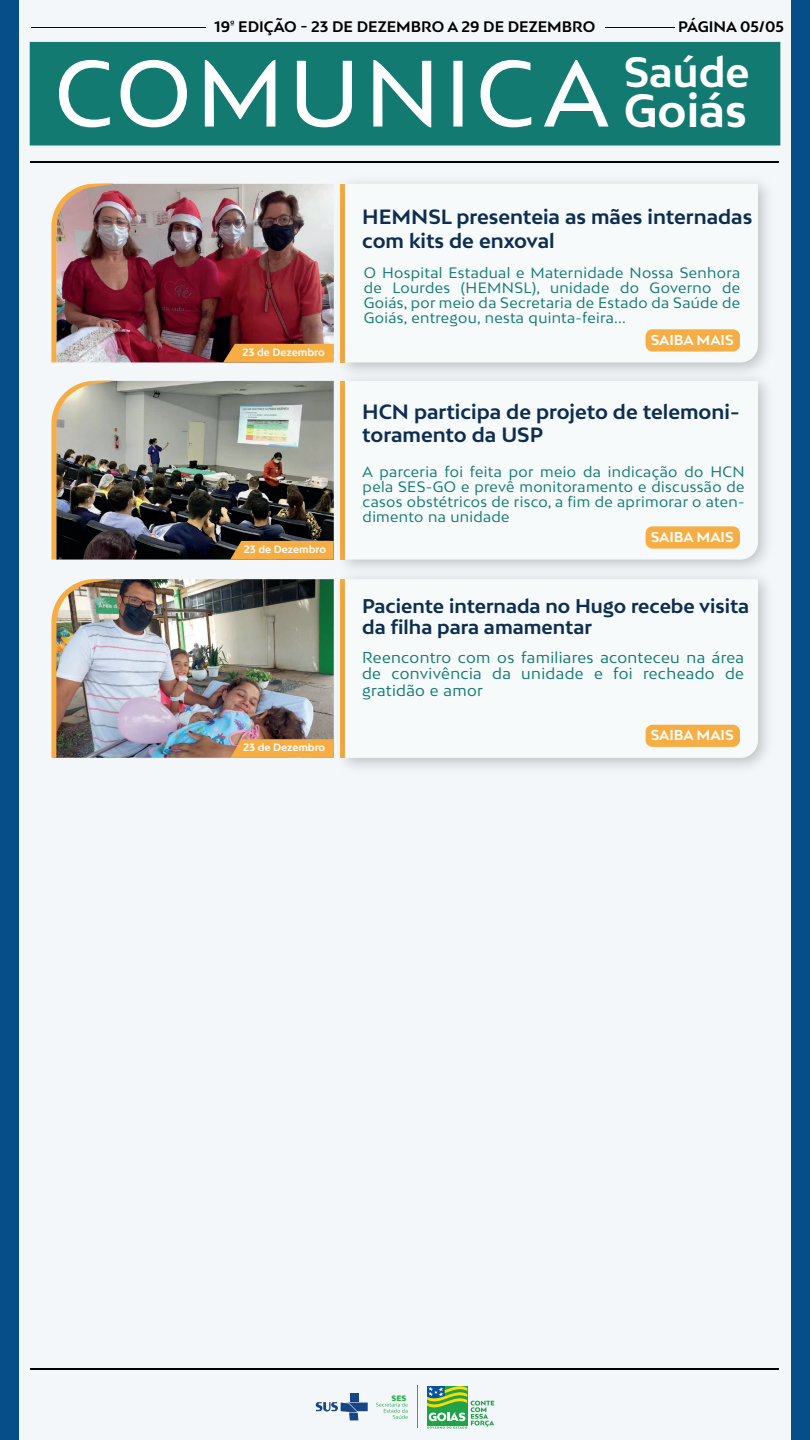
<style>
.page{position:relative;width:810px;height:1440px;background:#fff}
.page>*{position:absolute;margin:0;border:0;box-sizing:border-box;transform-origin:0 0}
.t1{font:700 44.1px "Bw Mitga";color:#fff}
.t2{font:700 40.12px "Bw Mitga";color:#fff}
.t3{font:700 19.5px/23.1px "Bw Mitga";color:#0d2e50}
.t4{font:700 18.75px/20.4px "Bw Mitga";color:#0d2e50}
.t5{font:15px/16.5px "Bw Mitga";letter-spacing:.025em;color:#137a71;text-align:justify}
.t6{font:700 14.4px "Bw Mitga";color:#000001}
.t7{font:14.25px/15px "Bw Mitga";letter-spacing:.025em;color:#137a71;text-align:justify}
.t8{font:700 13.58px "Bw Mitga";color:#fff}
.t9{font:700 10.05px "Bw Mitga";color:#fff}
.t10{font:900 7.43px "Bw Mitga";color:#2cac4a}
</style>
<div class="page">
<div style="left:7px;top:0;width:795px;height:1440px;background:#f3f7fa"></div>
<div style="left:0;top:0;width:19px;height:1440px;background:#054e89"></div>
<div style="left:791px;top:0;width:19px;height:1440px;background:#054e89"></div>
<div style="left:30px;top:42px;width:750px;height:104px;background:#137a71;border:3px solid #137a71"></div>
<hr style="left:31px;top:27px;width:174px;height:1px;background:#000001">
<hr style="left:605px;top:27px;width:70px;height:1px;background:#000001">
<hr style="left:30px;top:161px;width:749px;height:1px;background:#000001">
<svg style="left:59px;top:59px;width:51px;height:69px"></svg>
<svg style="left:120px;top:59px;width:67px;height:69px"></svg>
<svg style="left:204px;top:59px;width:72px;height:68px"></svg>
<svg style="left:296px;top:60px;width:56px;height:68px"></svg>
<svg style="left:373px;top:59px;width:59px;height:69px"></svg>
<div style="left:453px;top:61px;width:10px;height:66px;background:#fff;border:1px solid #fff"></div>
<svg style="left:480px;top:59px;width:52px;height:69px"></svg>
<svg style="left:544px;top:59px;width:65px;height:68px"></svg>
<hr style="left:31px;top:1368px;width:748px;height:2px;background:#000001">
<img style="left:331px;top:182px;width:436px;height:185px">
<svg style="left:345px;top:184px;width:413px;height:178px"></svg>
<img style="left:116px;top:184px;width:218px;height:178px">
<img style="left:51px;top:183px;width:65px;height:179px">
<div style="left:646px;top:329px;width:94px;height:23px;background:#f6ad44;border-radius:7px"></div>
<div style="left:223px;top:344px;width:111px;height:18px;background:#f6ad44"></div>
<img style="left:331px;top:367px;width:436px;height:199px">
<svg style="left:345px;top:381px;width:413px;height:179px"></svg>
<img style="left:116px;top:381px;width:218px;height:179px">
<img style="left:51px;top:380px;width:65px;height:180px">
<div style="left:646px;top:526px;width:94px;height:23px;background:#f6ad44;border-radius:7px"></div>
<svg style="left:230px;top:541px;width:104px;height:19px;background:#e7a443"></svg>
<img style="left:340px;top:566px;width:427px;height:201px">
<svg style="left:345px;top:579px;width:413px;height:179px"></svg>
<img style="left:116px;top:579px;width:218px;height:179px">
<img style="left:51px;top:578px;width:65px;height:180px">
<div style="left:646px;top:725px;width:94px;height:22px;background:#f6ad44;border-radius:7px"></div>
<svg style="left:230px;top:739px;width:104px;height:19px;background:#f0a948"></svg>
<div style="left:350px;top:1393px;width:9px;height:9px;background:#164686"></div>
<svg style="left:316px;top:1402px;width:52px;height:18px"></svg>
<svg style="left:376px;top:1403px;width:32px;height:16px"></svg>
<hr style="left:417px;top:1385px;width:1px;height:43px;background:#2cac4a">
<svg style="left:427px;top:1386px;width:67px;height:43px"></svg>
<p class="t6" style="left:215px;top:17px;width:382px">19<sup>ª</sup> EDIÇÃO - 23 DE DEZEMBRO A 29 DE DEZEMBRO</p>
<p class="t6" style="left:678px;top:17px;width:107px">PÁGINA 05/05</p>
<h2 class="t2" style="left:624px;top:45px;width:127px">Saúde</h2>
<h1 class="t1" style="left:624px;top:81px;width:125px">Goiás</h1>
<p class="t9" style="left:243px;top:345px;width:84px">23 de Dezembro</p>
<p class="t9" style="left:244px;top:543px;width:84px">23 de Dezembro</p>
<p class="t9" style="left:243px;top:741px;width:84px">23 de Dezembro</p>
<h3 class="t3" style="left:362px;top:205px;width:392px">HEMNSL presenteia as mães internadas com kits de enxoval</h3>
<p class="t7" style="left:364px;top:265px;width:378px">O Hospital Estadual e Maternidade Nossa Senhora de Lourdes (HEMNSL), unidade do Governo de Goiás, por meio da Secretaria de Estado da Saúde de Goiás, entregou, nesta quinta-feira...</p>
<p class="t8" style="left:651px;top:331px;width:85px">SAIBA MAIS</p>
<h3 class="t3" style="left:362px;top:400px;width:379px">HCN participa de projeto de telemoni&shy;toramento da USP</h3>
<p class="t7" style="left:363px;top:464px;width:384px">A parceria foi feita por meio da indicação do HCN pela SES-GO e prevê monitoramento e discussão de casos obstétricos de risco, a fim de aprimorar o aten&shy;dimento na unidade</p>
<p class="t8" style="left:651px;top:528px;width:85px">SAIBA MAIS</p>
<h3 class="t4" style="left:362px;top:595px;width:389px">Paciente internada no Hugo recebe visita da filha para amamentar</h3>
<p class="t5" style="left:362px;top:648px;width:384px">Reencontro com os familiares aconteceu na área de convivência da unidade e foi recheado de gratidão e amor</p>
<p class="t8" style="left:651px;top:726px;width:85px">SAIBA MAIS</p>
<p class="t10" style="left:391px;top:1393px;width:16px">SES</p>
</div>
